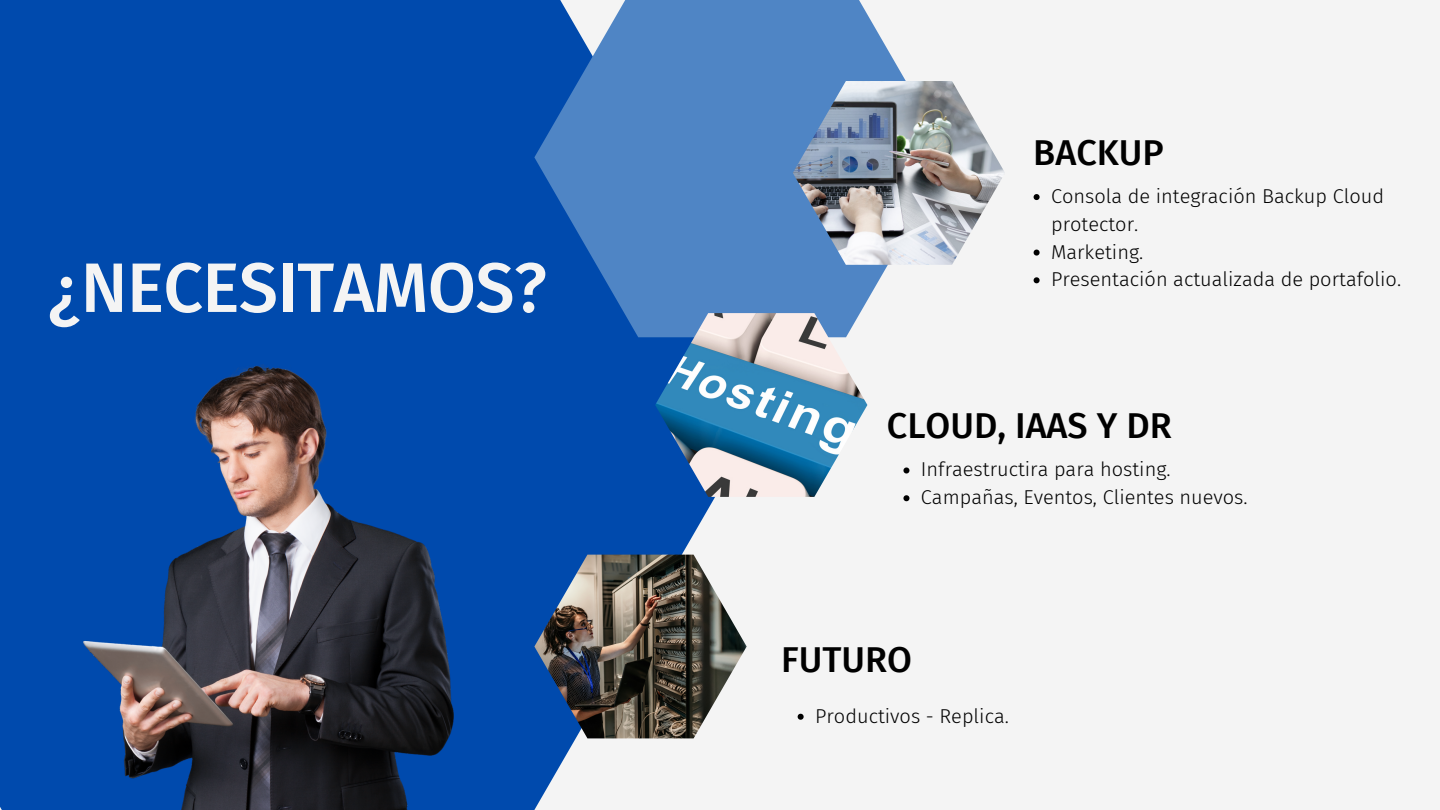
<style>
.page{position:relative;width:1440px;height:810px;background:#f4f4f4}
.page>*{position:absolute;margin:0;border:0;box-sizing:border-box;transform-origin:0 0}
.t1{font:500 70px "Fira Sans";letter-spacing:-.01em;color:#f4f4f4}
.t2{font:500 36px "Fira Sans";color:#000}
.t3{font:300 20px/27.8px "Fira Sans";color:#000}
</style>
<div class="page">
<div style="left:0;top:0;width:715px;height:810px;background:#004aad"></div>
<svg style="left:534px;top:0;width:372px;height:337px;background:#4c82c4"></svg>
<img style="left:793px;top:81px;width:212px;height:184px">
<img style="left:655px;top:313px;width:212px;height:184px">
<img style="left:534px;top:555px;width:213px;height:183px">
<img style="left:83px;top:360px;width:371px;height:450px">
<svg style="left:1034px;top:194px;width:6px;height:6px"></svg>
<svg style="left:1034px;top:250px;width:6px;height:6px"></svg>
<svg style="left:1034px;top:277px;width:6px;height:6px"></svg>
<svg style="left:903px;top:467px;width:6px;height:6px"></svg>
<svg style="left:903px;top:495px;width:6px;height:6px"></svg>
<svg style="left:798px;top:714px;width:6px;height:6px"></svg>
<h1 class="t1" style="left:48px;top:246px;width:500px">¿NECESITAMOS?</h1>
<h2 class="t2" style="left:1033px;top:131px;width:132px">BACKUP</h2>
<p class="t3" style="left:1051px;top:182px;width:352px">Consola de integración Backup Cloud protector.<br>Marketing.<br>Presentación actualizada de portafolio.</p>
<h2 class="t2" style="left:887px;top:404px;width:286px">CLOUD, IAAS Y DR</h2>
<p class="t3" style="left:921px;top:456px;width:328px">Infraestructira para hosting.<br>Campañas, Eventos, Clientes nuevos.</p>
<h2 class="t2" style="left:781px;top:638px;width:132px">FUTURO</h2>
<p class="t3" style="left:815px;top:702px;width:195px">Productivos - Replica.</p>
</div>
